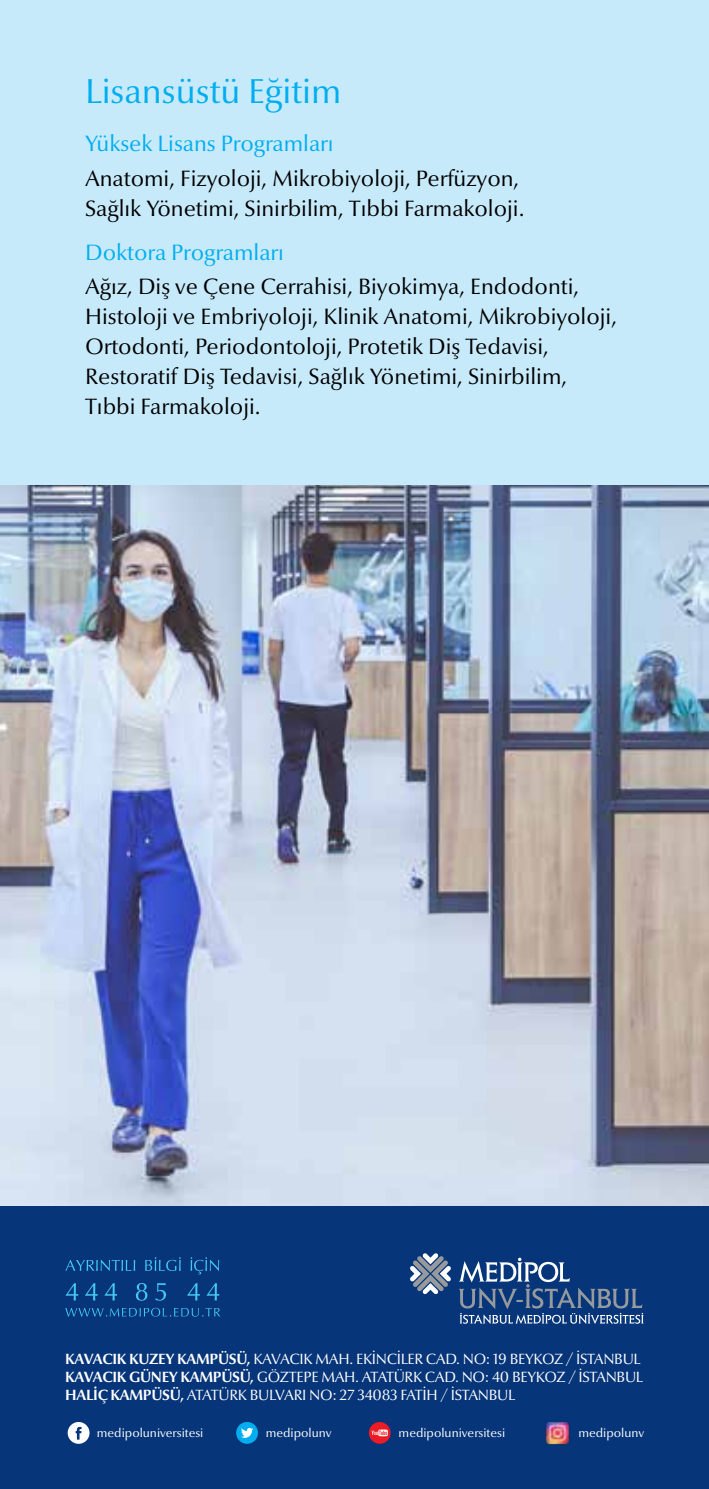
<style>
.page{position:relative;width:709px;height:1489px;background:#fff}
.page>*{position:absolute;margin:0;border:0;box-sizing:border-box;transform-origin:0 0}
.t1{font:35px "Optima Nova";color:#00aeef}
.t2{font:22.5px/30px "Optima Nova";color:#000}
.t3{font:22.5px "Optima Nova";color:#00aeef}
.t4{font:15px/18px "Optima Nova";letter-spacing:-.02em;color:#fff}
.t5{font:12.25px "Optima Nova";color:#fff}
.s1{font-weight:700}
</style>
<div class="page">
<img style="left:0;top:485px;width:709px;height:721px">
<div style="left:0;top:0;width:709px;height:485px;background:#c7eafb"></div>
<div style="left:0;top:1206px;width:709px;height:282px;background:#06357a"></div>
<svg style="left:65px;top:1307px;width:155px;height:9px"></svg>
<svg style="left:66px;top:1283px;width:12px;height:17px"></svg>
<svg style="left:85px;top:1283px;width:13px;height:17px"></svg>
<svg style="left:105px;top:1283px;width:12px;height:17px"></svg>
<svg style="left:136px;top:1283px;width:11px;height:17px"></svg>
<svg style="left:155px;top:1283px;width:11px;height:17px"></svg>
<svg style="left:187px;top:1283px;width:13px;height:17px"></svg>
<svg style="left:207px;top:1283px;width:12px;height:17px"></svg>
<svg style="left:66px;top:1259px;width:69px;height:11px"></svg>
<svg style="left:145px;top:1257px;width:36px;height:13px"></svg>
<svg style="left:191px;top:1257px;width:28px;height:17px"></svg>
<svg style="left:410px;top:1253px;width:41px;height:41px"></svg>
<svg style="left:459px;top:1257px;width:184px;height:66px"></svg>
<svg style="left:68px;top:1422px;width:21px;height:21px"></svg>
<svg style="left:369px;top:1421px;width:21px;height:22px"></svg>
<svg style="left:371px;top:1429px;width:17px;height:6px"></svg>
<svg style="left:236px;top:1422px;width:22px;height:21px"></svg>
<img style="left:545px;top:1421px;width:25px;height:24px">
<h1 class="t1" style="left:85px;top:71px;width:258px">Lisansüstü Eğitim</h1>
<p class="t3" style="left:85px;top:131px;width:250px">Yüksek Lisans Programları</p>
<p class="t2" style="left:85px;top:163px;width:441px">Anatomi, Fizyoloji, Mikrobiyoloji, Perfüzyon,<br>Sağlık Yönetimi, Sinirbilim, Tıbbi Farmakoloji.</p>
<p class="t3" style="left:85px;top:239px;width:200px">Doktora Programları</p>
<p class="t2" style="left:85px;top:272px;width:533px">Ağız, Diş ve Çene Cerrahisi, Biyokimya, Endodonti, Histoloji ve Embriyoloji, Klinik Anatomi, Mikrobiyoloji, Ortodonti, Periodontoloji, Protetik Diş Tedavisi, Restoratif Diş Tedavisi, Sağlık Yönetimi, Sinirbilim, Tıbbi Farmakoloji.</p>
<p class="t4" style="left:65px;top:1349px;width:579px"><span class="s1">KAVACIK KUZEY KAMPÜSÜ,</span> KAVACIK MAH. EKİNCİLER CAD. NO: 19 BEYKOZ / İSTANBUL<br><span class="s1">KAVACIK GÜNEY KAMPÜSÜ,</span> GÖZTEPE MAH. ATATÜRK CAD. NO: 40 BEYKOZ / İSTANBUL<br><span class="s1">HALİÇ KAMPÜSÜ,</span> ATATÜRK BULVARI NO: 27 34083 FATİH / İSTANBUL</p>
<p class="t5" style="left:97px;top:1425px;width:108px">medipoluniversitesi</p>
<p class="t5" style="left:266px;top:1425px;width:67px">medipolunv</p>
<p class="t5" style="left:398px;top:1425px;width:108px">medipoluniversitesi</p>
<p class="t5" style="left:578px;top:1425px;width:67px">medipolunv</p>
</div>
